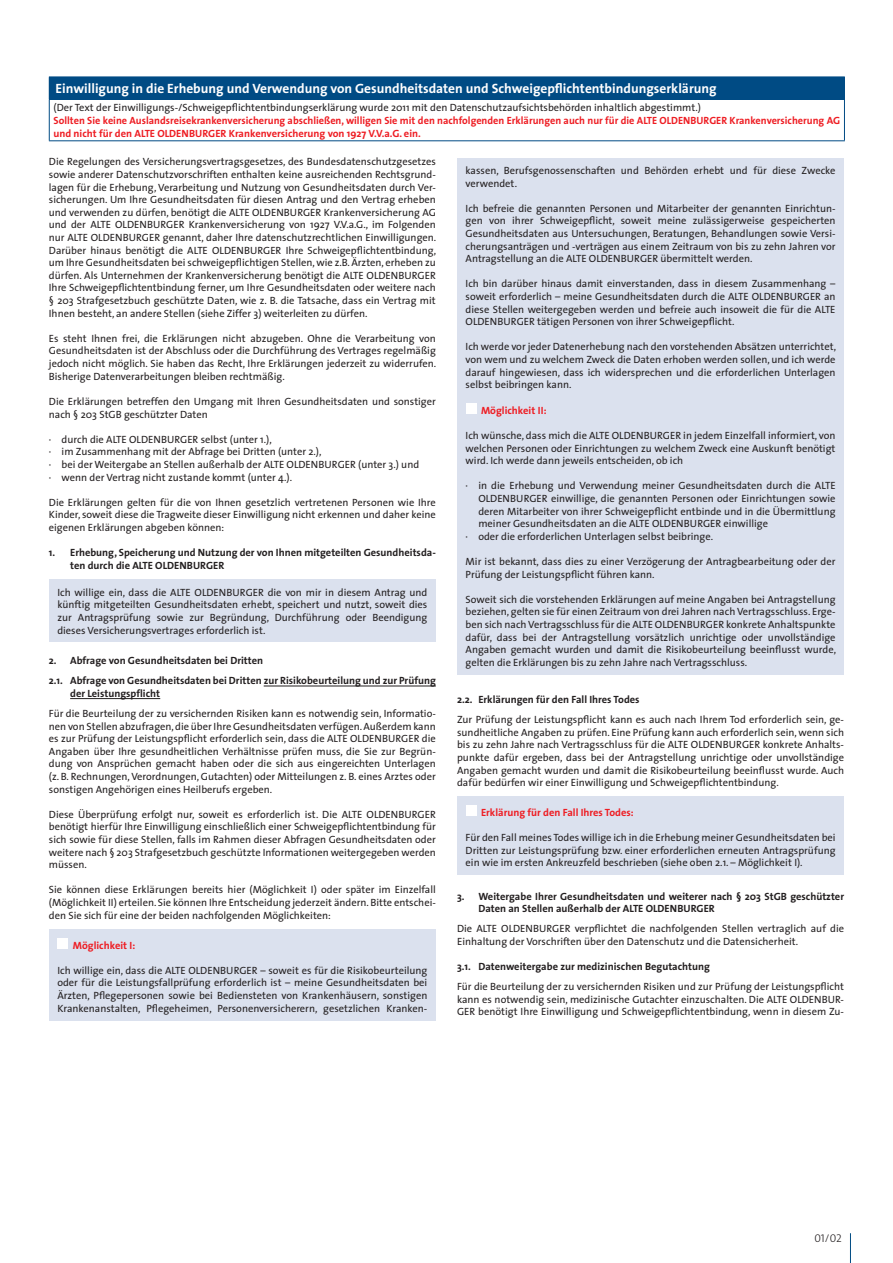
<style>
.page{position:relative;width:893px;height:1263px;background:#fff}
.page>*{position:absolute;margin:0;border:0;box-sizing:border-box;transform-origin:0 0}
.t1{font:700 13.5px "The Sans";color:#fff}
.t2{font:11.25px "The Sans Light Caps";color:#231f20}
.t3{font:10.5px/12.6px "The Sans";color:#231f20;text-align:justify}
.t4{font:700 10.5px/12.6px "The Sans";color:#231f20}
.t5{font:700 10.5px/12.6px "The Sans";color:#ee1d23}
</style>
<div class="page">
<hr style="left:264px;top:686px;width:172px;height:1px;background:#231f20">
<hr style="left:70px;top:698px;width:90px;height:1px;background:#231f20">
<div style="left:49px;top:929px;width:387px;height:91px;background:#dbe1ee"></div>
<div style="left:57px;top:938px;width:11px;height:10px;background:#fff"></div>
<div style="left:457px;top:796px;width:387px;height:79px;background:#dbe1ee"></div>
<div style="left:466px;top:805px;width:10px;height:11px;background:#fff"></div>
<div style="left:49px;top:580px;width:387px;height:62px;background:#dbe1ee"></div>
<div style="left:49px;top:77px;width:795px;height:22px;background:#004b84"></div>
<hr style="left:49px;top:99px;width:796px;height:1px;background:#004b84">
<svg style="left:844px;top:77px;width:1px;height:22px"></svg>
<hr style="left:49px;top:100px;width:1px;height:40px;background:#004b84">
<hr style="left:844px;top:100px;width:1px;height:40px;background:#004b84">
<hr style="left:49px;top:140px;width:796px;height:1px;background:#004b84">
<div style="left:457px;top:158px;width:387px;height:516px;background:#dbe1ee"></div>
<div style="left:466px;top:403px;width:10px;height:11px;background:#fff"></div>
<hr style="left:850px;top:1233px;width:1px;height:30px;background:#004b84">
<p class="t1" style="left:56px;top:82px;width:662px">Einwilligung in die Erhebung und Verwendung von Gesundheitsdaten und Schweigepflichtentbindungserklärung</p>
<p class="t3" style="left:54px;top:102px;width:649px">(Der Text der Einwilligungs-/Schweigepflichtentbindungserklärung wurde 2011 mit den Datenschutzaufsichtsbehörden inhaltlich abgestimmt.)</p>
<p class="t5" style="left:54px;top:115px;width:788px">Sollten Sie keine Auslandsreisekrankenversicherung abschließen, willigen Sie mit den nachfolgenden Erklärungen auch nur für die ALTE OLDENBURGER Krankenversicherung AG und nicht für den ALTE OLDENBURGER Krankenversicherung von 1927 V.V.a.G. ein.</p>
<p class="t3" style="left:466px;top:165px;width:371px">kassen, Berufsgenossenschaften und Behörden erhebt und für diese Zwecke verwendet.</p>
<p class="t3" style="left:466px;top:203px;width:371px">Ich befreie die genannten Personen und Mitarbeiter der genannten Einrichtun&shy;gen von ihrer Schweigepflicht, soweit meine zulässigerweise gespeicherten Gesundheitsdaten aus Untersuchungen, Beratungen, Behandlungen sowie Versi&shy;cherungsanträgen und -verträgen aus einem Zeitraum von bis zu zehn Jahren vor Antragstellung an die ALTE OLDENBURGER übermittelt werden.</p>
<p class="t3" style="left:466px;top:278px;width:371px">Ich bin darüber hinaus damit einverstanden, dass in diesem Zusammenhang – soweit erforderlich – meine Gesundheitsdaten durch die ALTE OLDENBURGER an diese Stellen weitergegeben werden und befreie auch insoweit die für die ALTE OLDENBURGER tätigen Personen von ihrer Schweigepflicht.</p>
<p class="t3" style="left:466px;top:341px;width:372px">Ich werde vor jeder Datenerhebung nach den vorstehenden Absätzen unterrichtet, von wem und zu welchem Zweck die Daten erhoben werden sollen, und ich werde darauf hingewiesen, dass ich widersprechen und die erforderlichen Unterlagen selbst beibringen kann.</p>
<p class="t5" style="left:481px;top:405px;width:67px">Möglichkeit II:</p>
<p class="t3" style="left:466px;top:430px;width:371px">Ich wünsche, dass mich die ALTE OLDENBURGER in jedem Einzelfall informiert, von welchen Personen oder Einrichtungen zu welchem Zweck eine Auskunft benötigt wird. Ich werde dann jeweils entscheiden, ob ich</p>
<p class="t3" style="left:466px;top:480px;width:371px">· in die Erhebung und Verwendung meiner Gesundheitsdaten durch die ALTE</p>
<p class="t3" style="left:478px;top:493px;width:359px">OLDENBURGER einwillige, die genannten Personen oder Einrichtungen sowie</p>
<p class="t3" style="left:478px;top:506px;width:359px">deren Mitarbeiter von ihrer Schweigepflicht entbinde und in die Übermittlung</p>
<p class="t3" style="left:478px;top:518px;width:291px">meiner Gesundheitsdaten an die ALTE OLDENBURGER einwillige</p>
<p class="t3" style="left:466px;top:531px;width:249px">· oder die erforderlichen Unterlagen selbst beibringe.</p>
<p class="t3" style="left:466px;top:556px;width:371px">Mir ist bekannt, dass dies zu einer Verzögerung der Antragbearbeitung oder der<br>Prüfung der Leistungspflicht führen kann.</p>
<p class="t3" style="left:466px;top:594px;width:372px">Soweit sich die vorstehenden Erklärungen auf meine Angaben bei Antragstellung beziehen, gelten sie für einen Zeitraum von drei Jahren nach Vertragsschluss. Erge&shy;ben sich nach Vertragsschluss für die ALTE OLDENBURGER konkrete Anhaltspunkte dafür, dass bei der Antragstellung vorsätzlich unrichtige oder unvollständige Angaben gemacht wurden und damit die Risikobeurteilung beeinflusst wurde, gelten die Erklärungen bis zu zehn Jahre nach Vertragsschluss.</p>
<p class="t3" style="left:49px;top:157px;width:389px">Die Regelungen des Versicherungsvertragsgesetzes, des Bundesdatenschutzgesetzes sowie anderer Datenschutzvorschriften enthalten keine ausreichenden Rechtsgrund&shy;lagen für die Erhebung, Verarbeitung und Nutzung von Gesundheitsdaten durch Ver&shy;sicherungen. Um Ihre Gesundheitsdaten für diesen Antrag und den Vertrag erheben und verwenden zu dürfen, benötigt die ALTE OLDENBURGER Krankenversicherung AG und der ALTE OLDENBURGER Krankenversicherung von 1927 V.V.a.G., im Folgenden nur ALTE OLDENBURGER genannt, daher Ihre datenschutzrechtlichen Einwilligungen.<br>Darüber hinaus benötigt die ALTE OLDENBURGER Ihre Schweigepflichtentbindung, um Ihre Gesundheitsdaten bei schweigepflichtigen Stellen, wie z.B. Ärzten, erheben zu dürfen. Als Unternehmen der Krankenversicherung benötigt die ALTE OLDENBURGER Ihre Schweigepflichtentbindung ferner, um Ihre Gesundheitsdaten oder weitere nach § 203 Strafgesetzbuch geschützte Daten, wie z. B. die Tatsache, dass ein Vertrag mit Ihnen besteht, an andere Stellen (siehe Ziffer 3) weiterleiten zu dürfen.</p>
<p class="t3" style="left:49px;top:333px;width:389px">Es steht Ihnen frei, die Erklärungen nicht abzugeben. Ohne die Verarbeitung von Gesundheitsdaten ist der Abschluss oder die Durchführung des Vertrages regelmäßig jedoch nicht möglich. Sie haben das Recht, Ihre Erklärungen jederzeit zu widerrufen.<br>Bisherige Datenverarbeitungen bleiben rechtmäßig.</p>
<p class="t3" style="left:49px;top:396px;width:388px">Die Erklärungen betreffen den Umgang mit Ihren Gesundheitsdaten und sonstiger nach § 203 StGB geschützter Daten</p>
<p class="t3" style="left:49px;top:434px;width:372px;text-align:left">· durch die ALTE OLDENBURGER selbst (unter 1.),<br>· im Zusammenhang mit der Abfrage bei Dritten (unter 2.),<br>· bei der Weitergabe an Stellen außerhalb der ALTE OLDENBURGER (unter 3.) und · wenn der Vertrag nicht zustande kommt (unter 4.).</p>
<p class="t3" style="left:49px;top:497px;width:388px">Die Erklärungen gelten für die von Ihnen gesetzlich vertretenen Personen wie Ihre Kinder, soweit diese die Tragweite dieser Einwilligung nicht erkennen und daher keine eigenen Erklärungen abgeben können:</p>
<p class="t4" style="left:70px;top:547px;width:367px;text-indent:-21px">1. Erhebung, Speicherung und Nutzung der von Ihnen mitgeteilten Gesundheitsda&shy;ten durch die ALTE OLDENBURGER</p>
<p class="t3" style="left:57px;top:587px;width:371px">Ich willige ein, dass die ALTE OLDENBURGER die von mir in diesem Antrag und künftig mitgeteilten Gesundheitsdaten erhebt, speichert und nutzt, soweit dies zur Antragsprüfung sowie zur Begründung, Durchführung oder Beendigung dieses Versicherungsvertrages erforderlich ist.</p>
<p class="t4" style="left:49px;top:651px;width:388px;line-height:20.1px">2. Abfrage von Gesundheitsdaten bei Dritten<br>2.1. Abfrage von Gesundheitsdaten bei Dritten zur Risikobeurteilung und zur Prüfung</p>
<p class="t4" style="left:70px;top:688px;width:91px">der Leistungspflicht</p>
<p class="t3" style="left:49px;top:708px;width:388px">Für die Beurteilung der zu versichernden Risiken kann es notwendig sein, Informatio&shy;nen von Stellen abzufragen, die über Ihre Gesundheitsdaten verfügen. Außerdem kann es zur Prüfung der Leistungspflicht erforderlich sein, dass die ALTE OLDENBURGER die Angaben über Ihre gesundheitlichen Verhältnisse prüfen muss, die Sie zur Begrün&shy;dung von Ansprüchen gemacht haben oder die sich aus eingereichten Unterlagen (z. B. Rechnungen, Verordnungen, Gutachten) oder Mitteilungen z. B. eines Arztes oder sonstigen Angehörigen eines Heilberufs ergeben.</p>
<p class="t3" style="left:49px;top:809px;width:388px">Diese Überprüfung erfolgt nur, soweit es erforderlich ist. Die ALTE OLDENBURGER benötigt hierfür Ihre Einwilligung einschließlich einer Schweigepflichtentbindung für sich sowie für diese Stellen, falls im Rahmen dieser Abfragen Gesundheitsdaten oder weitere nach § 203 Strafgesetzbuch geschützte Informationen weitergegeben werden müssen.</p>
<p class="t3" style="left:49px;top:884px;width:388px">Sie können diese Erklärungen bereits hier (Möglichkeit I) oder später im Einzelfall (Möglichkeit II) erteilen. Sie können Ihre Entscheidung jederzeit ändern. Bitte entschei&shy;den Sie sich für eine der beiden nachfolgenden Möglichkeiten:</p>
<p class="t4" style="left:457px;top:694px;width:184px">2.2. Erklärungen für den Fall Ihres Todes</p>
<p class="t3" style="left:457px;top:714px;width:388px">Zur Prüfung der Leistungspflicht kann es auch nach Ihrem Tod erforderlich sein, ge&shy;sundheitliche Angaben zu prüfen. Eine Prüfung kann auch erforderlich sein, wenn sich bis zu zehn Jahre nach Vertragsschluss für die ALTE OLDENBURGER konkrete Anhalts&shy;punkte dafür ergeben, dass bei der Antragstellung unrichtige oder unvollständige Angaben gemacht wurden und damit die Risikobeurteilung beeinflusst wurde. Auch dafür bedürfen wir einer Einwilligung und Schweigepflichtentbindung.</p>
<p class="t5" style="left:481px;top:807px;width:154px">Erklärung für den Fall Ihres Todes:</p>
<p class="t3" style="left:466px;top:832px;width:371px">Für den Fall meines Todes willige ich in die Erhebung meiner Gesundheitsdaten bei Dritten zur Leistungsprüfung bzw. einer erforderlichen erneuten Antragsprüfung ein wie im ersten Ankreuzfeld beschrieben (siehe oben 2.1. – Möglichkeit I).</p>
<p class="t4" style="left:478px;top:890px;width:367px;text-indent:-21px">3. Weitergabe Ihrer Gesundheitsdaten und weiterer nach § 203 StGB geschützter<br>Daten an Stellen außerhalb der ALTE OLDENBURGER</p>
<p class="t3" style="left:457px;top:923px;width:388px">Die ALTE OLDENBURGER verpflichtet die nachfolgenden Stellen vertraglich auf die<br>Einhaltung der Vorschriften über den Datenschutz und die Datensicherheit.</p>
<p class="t4" style="left:457px;top:961px;width:254px">3.1. Datenweitergabe zur medizinischen Begutachtung</p>
<p class="t3" style="left:457px;top:981px;width:388px">Für die Beurteilung der zu versichernden Risiken und zur Prüfung der Leistungspflicht kann es notwendig sein, medizinische Gutachter einzuschalten. Die ALTE OLDENBUR-GER benötigt Ihre Einwilligung und Schweigepflichtentbindung, wenn in diesem Zu-</p>
<p class="t5" style="left:73px;top:939px;width:64px">Möglichkeit I:</p>
<p class="t3" style="left:57px;top:965px;width:371px">Ich willige ein, dass die ALTE OLDENBURGER – soweit es für die Risikobeurteilung oder für die Leistungsfallprüfung erforderlich ist – meine Gesundheitsdaten bei Ärzten, Pflegepersonen sowie bei Bediensteten von Krankenhäusern, sonstigen Krankenanstalten, Pflegeheimen, Personenversicherern, gesetzlichen Kranken-</p>
<p class="t2" style="left:814px;top:1231px;width:29px">01/02</p>
</div>
